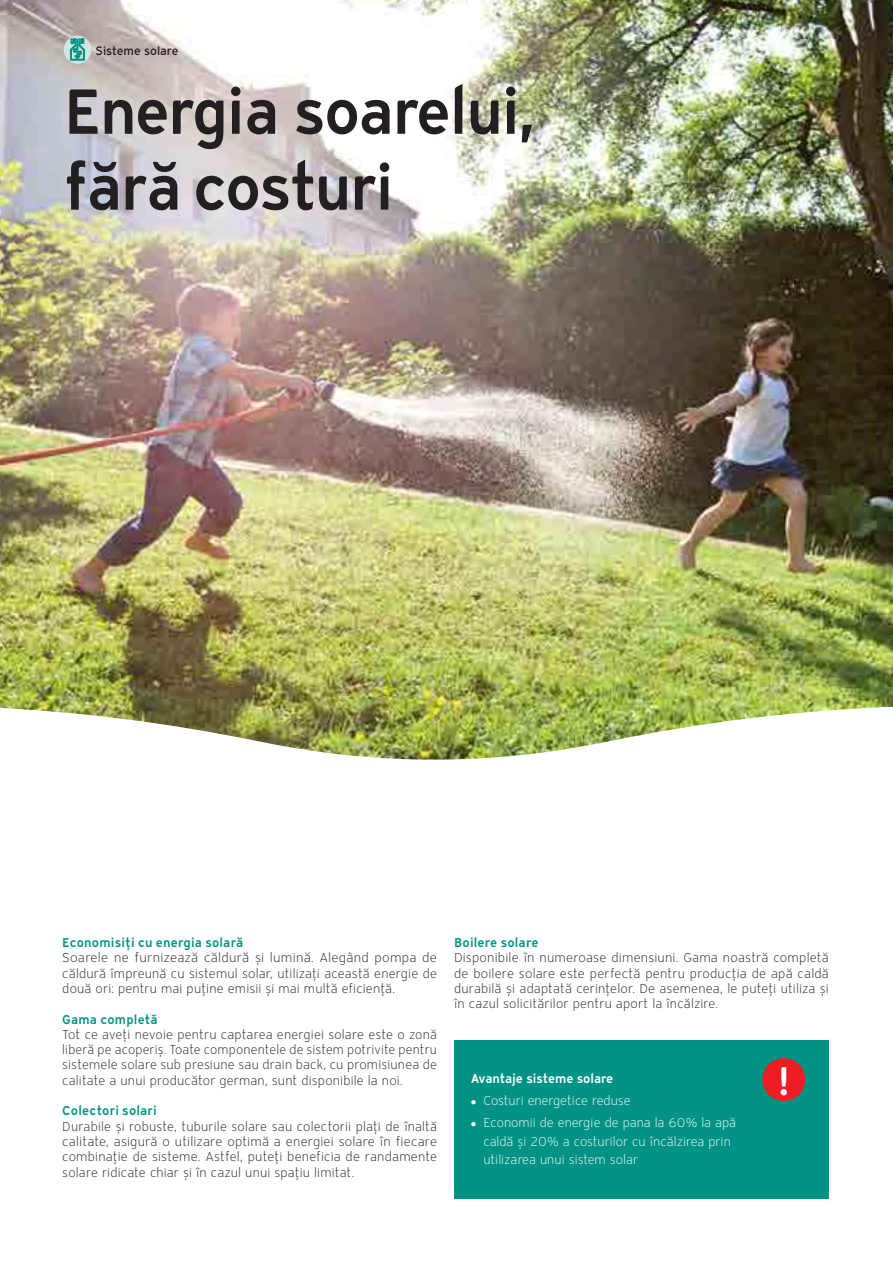
<style>
.page{position:relative;width:893px;height:1263px;background:#fff}
.page>*{position:absolute;margin:0;border:0;box-sizing:border-box;transform-origin:0 0}
.t1{font:600 63.3px/75.9px "Vaillant 12";letter-spacing:-.02em;color:#231f20}
.t2{font:600 39.6px "Vaillant 12";color:#fff}
.t3{font:300 12.75px/15.3px "Vaillant 12";letter-spacing:.01em;color:#231f20;text-align:justify}
.t4{font:300 12.75px/22.2px "Vaillant 12";color:#fff}
.t5{font:600 12.75px "Vaillant 12";letter-spacing:.015em;color:#009385}
.t6{font:600 12.75px "Vaillant 12";letter-spacing:-.01em;color:#fff}
.t7{font:12.15px "Interstate OT";color:#231f20}
</style>
<div class="page">
<img style="left:0;top:0;width:893px;height:707px">
<img style="left:0;top:707px;width:880px;height:53px">
<div style="left:454px;top:1040px;width:375px;height:159px;background:#009385"></div>
<div style="left:762px;top:1058px;width:43px;height:43px;background:#ed1d24;border-radius:50%"></div>
<div style="left:64px;top:36px;width:27px;height:28px;background:#d2e6e0;border-radius:50%"></div>
<svg style="left:70px;top:38px;width:15px;height:23px"></svg>
<p class="t7" style="left:95px;top:44px;width:85px">Sisteme solare</p>
<h1 class="t1" style="left:64px;top:72px;width:473px">Energia soarelui, fără costuri</h1>
<p class="t5" style="left:62px;top:934px;width:183px">Economisiți cu energia solară</p>
<p class="t3" style="left:62px;top:950px;width:376px">Soarele ne furnizează căldură și lumină. Alegând pompa de căldură împreună cu sistemul solar, utilizați această energie de două ori: pentru mai puține emisii și mai multă eficiență.</p>
<p class="t5" style="left:62px;top:1010px;width:97px">Gama completă</p>
<p class="t3" style="left:62px;top:1026px;width:376px">Tot ce aveți nevoie pentru captarea energiei solare este o zonă liberă pe acoperiș. Toate componentele de sistem potrivite pentru sistemele solare sub presiune sau drain back, cu promisiunea de calitate a unui producător german, sunt disponibile la noi.</p>
<p class="t5" style="left:62px;top:1102px;width:96px">Colectori solari</p>
<p class="t3" style="left:62px;top:1118px;width:376px">Durabile și robuste, tuburile solare sau colectorii plați de înaltă calitate, asigură o utilizare optimă a energiei solare în fiecare combinație de sisteme. Astfel, puteți beneficia de randamente solare ridicate chiar și în cazul unui spațiu limitat.</p>
<p class="t5" style="left:454px;top:934px;width:86px">Boilere solare</p>
<p class="t3" style="left:454px;top:950px;width:376px">Disponibile în numeroase dimensiuni. Gama noastră completă de boilere solare este perfectă pentru producția de apă caldă durabilă și adaptată cerințelor. De asemenea, le puteți utiliza și în cazul solicitărilor pentru aport la încălzire.</p>
<p class="t6" style="left:471px;top:1070px;width:144px">Avantaje sisteme solare</p>
<p class="t4" style="left:483px;top:1089px;width:254px">Costuri energetice reduse<br>Economii de energie de pana la 60% la apă</p>
<p class="t4" style="left:483px;top:1132px;width:249px;line-height:18px">caldă și 20% a costurilor cu încălzirea prin utilizarea unui sistem solar</p>
<h2 class="t2" style="left:778px;top:1054px;width:14px">!</h2>
</div>
